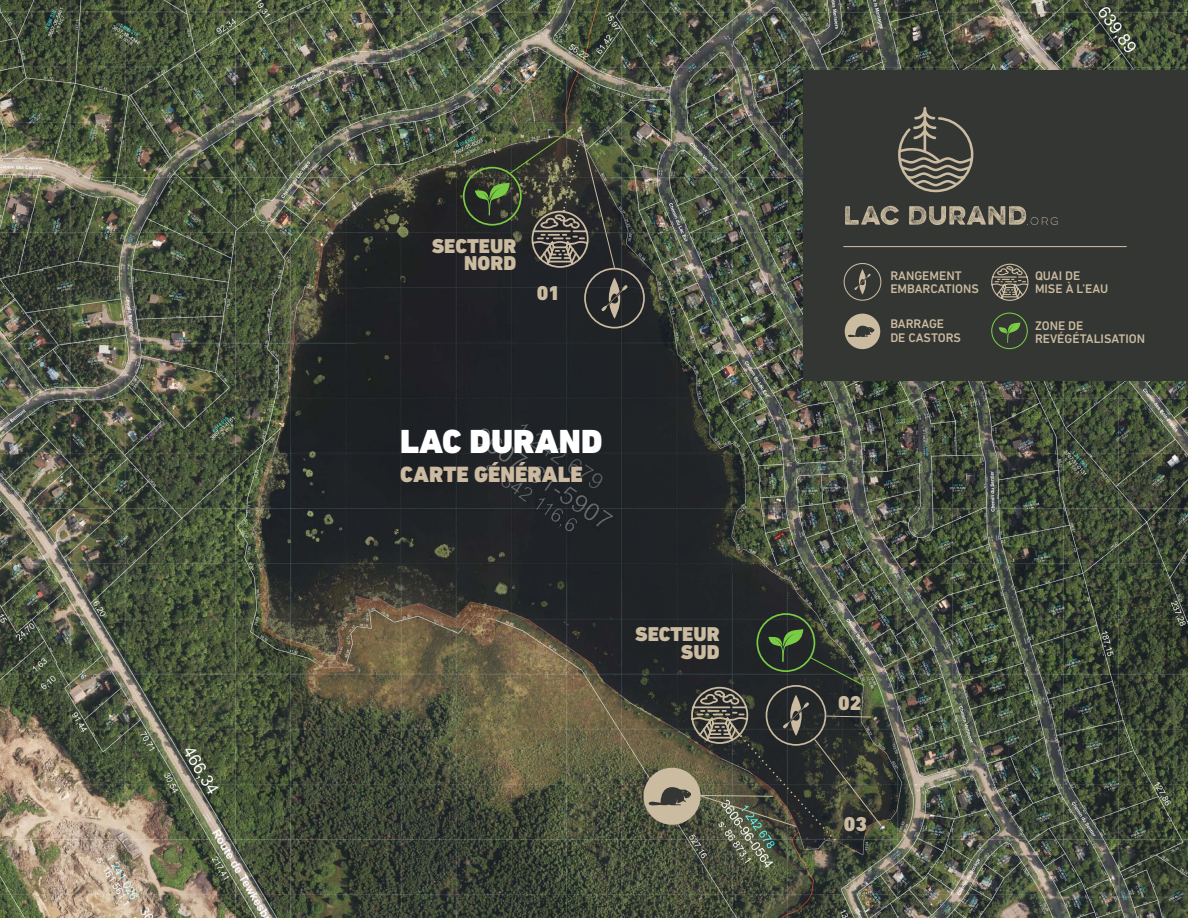
<style>
.page{position:relative;width:1188px;height:918px;background:#fff}
.page>*{position:absolute;margin:0;border:0;box-sizing:border-box;transform-origin:0 0}
.t1{font:900 34.05px "DIN Next LT Pro";color:#fff}
.t2{font:900 22.5px "DIN Next LT Pro";color:#ccbaa1}
.t3{font:900 20.4px/17.7px "DIN Next LT Pro";color:#cbbba0;text-align:right}
.t4{font:500 12.75px/13px "DIN Next LT Pro";color:#cbbba0}
</style>
<div class="page">
<img style="left:0;top:0;width:1188px;height:918px">
<svg style="left:643px;top:768px;width:58px;height:57px"></svg>
<div style="left:584px;top:268px;width:61px;height:61px;border:2px solid #cbbba0;border-radius:50%"></div>
<svg style="left:602px;top:278px;width:25px;height:41px"></svg>
<svg style="left:649px;top:628px;width:233px;height:213px;background:#43453c"></svg>
<svg style="left:475px;top:128px;width:141px;height:141px;background:#424639"></svg>
<div style="left:803px;top:70px;width:385px;height:311px;background:#333633"></div>
<svg style="left:898px;top:107px;width:75px;height:85px"></svg>
<svg style="left:845px;top:206px;width:54px;height:19px"></svg>
<svg style="left:909px;top:206px;width:149px;height:19px"></svg>
<div style="left:844px;top:263px;width:37px;height:38px;border:1px solid #cbbba0;border-radius:50%"></div>
<svg style="left:854px;top:269px;width:17px;height:26px"></svg>
<svg style="left:991px;top:263px;width:38px;height:38px"></svg>
<hr style="left:844px;top:246px;width:282px;height:1px;background:#ccbaa1">
<div style="left:845px;top:314px;width:35px;height:35px;background:#cbbba0;border-radius:50%"></div>
<svg style="left:848px;top:325px;width:27px;height:12px"></svg>
<div style="left:991px;top:313px;width:37px;height:36px;border:1px solid #7acc45;border-radius:50%"></div>
<svg style="left:999px;top:322px;width:21px;height:21px"></svg>
<h3 class="t3" style="left:432px;top:237px;width:86px">SECTEUR<br>NORD</h3>
<h3 class="t3" style="left:537px;top:284px;width:25px">01</h3>
<h1 class="t1" style="left:400px;top:421px;width:204px">LAC DURAND</h1>
<h2 class="t2" style="left:400px;top:461px;width:184px">CARTE GÉNÉRALE</h2>
<h3 class="t3" style="left:635px;top:626px;width:86px">SECTEUR<br>SUD</h3>
<p class="t4" style="left:890px;top:269px;width:90px">RANGEMENT<br>EMBARCATIONS</p>
<p class="t4" style="left:890px;top:317px;width:72px">BARRAGE<br>DE CASTORS</p>
<p class="t4" style="left:1035px;top:269px;width:75px">QUAI DE<br>MISE À L’EAU</p>
<p class="t4" style="left:1035px;top:319px;width:112px">ZONE DE<br>REVÉGÉTALISATION</p>
<h3 class="t3" style="left:838px;top:694px;width:25px">02</h3>
<h3 class="t3" style="left:844px;top:815px;width:25px">03</h3>
</div>
